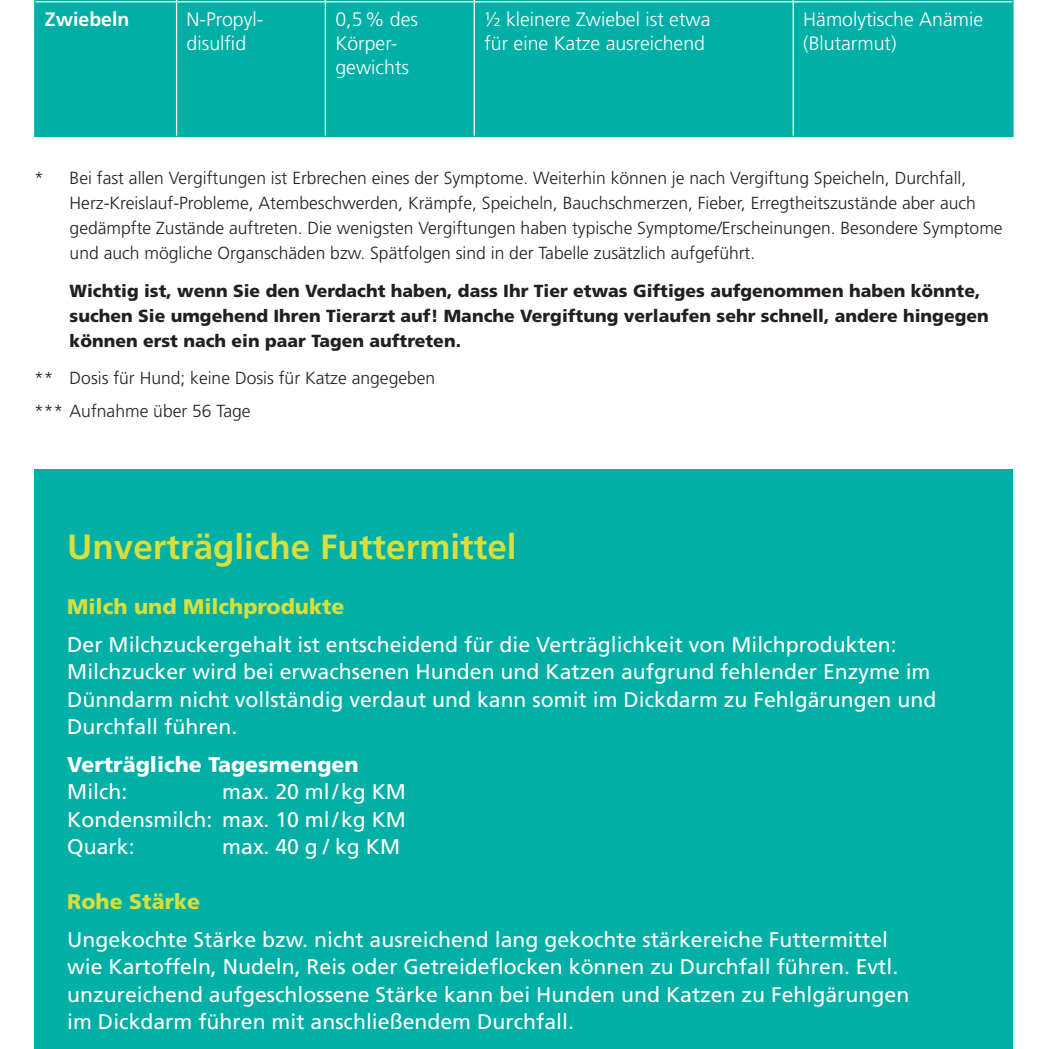
<style>
.page{position:relative;width:1049px;height:1049px;background:#fff}
.page>*{position:absolute;margin:0;border:0;box-sizing:border-box;transform-origin:0 0}
.t1{font:700 35px "Frutiger";color:#d5df3f}
.t2{font:21.25px/27.5px "Frutiger";color:#fff}
.t3{font:900 21.25px "Frutiger";color:#d5df3f}
.t4{font:900 21.25px "Frutiger";color:#fff}
.t5{font:300 19.5px/24px "Frutiger";color:#fff}
.t6{font:700 19.5px "Frutiger";color:#fff}
.t7{font:300 17.5px/25px "Frutiger";color:#231f20}
.t8{font:900 17.5px/25px "Frutiger";color:#231f20}
</style>
<div class="page">
<div style="left:35px;top:0;width:977px;height:136px;background:#00afa5"></div>
<hr style="left:35px;top:1px;width:142px;height:1px;background:#fff">
<hr style="left:177px;top:1px;width:148px;height:1px;background:#fff">
<hr style="left:176px;top:2px;width:1px;height:134px;background:#fff">
<hr style="left:325px;top:1px;width:149px;height:1px;background:#fff">
<hr style="left:325px;top:2px;width:1px;height:134px;background:#fff">
<hr style="left:474px;top:1px;width:319px;height:1px;background:#fff">
<hr style="left:474px;top:2px;width:1px;height:134px;background:#fff">
<hr style="left:793px;top:1px;width:219px;height:1px;background:#fff">
<hr style="left:792px;top:2px;width:2px;height:134px;background:#fff">
<hr style="left:34px;top:2px;width:1px;height:134px;background:#00afa5">
<hr style="left:1012px;top:2px;width:1px;height:134px;background:#00afa5">
<hr style="left:34px;top:136px;width:143px;height:1px;background:#00afa5">
<hr style="left:177px;top:136px;width:148px;height:1px;background:#00afa5">
<hr style="left:325px;top:136px;width:149px;height:1px;background:#00afa5">
<hr style="left:474px;top:136px;width:319px;height:1px;background:#00afa5">
<hr style="left:793px;top:136px;width:220px;height:1px;background:#00afa5">
<div style="left:34px;top:469px;width:978px;height:580px;background:#00afa5"></div>
<p class="t6" style="left:45px;top:11px;width:86px">Zwiebeln</p>
<p class="t5" style="left:187px;top:9px;width:78px">N-Propyl&shy;disulfid</p>
<p class="t5" style="left:335px;top:9px;width:84px">0,5 % des<br>Körper&shy;gewichts</p>
<p class="t5" style="left:484px;top:9px;width:228px">½ kleinere Zwiebel ist etwa für eine Katze ausreichend</p>
<p class="t5" style="left:803px;top:9px;width:181px">Hämolytische Anämie (Blutarmut)</p>
<p class="t7" style="left:70px;top:167px;width:934px;text-indent:-35px">* Bei fast allen Vergiftungen ist Erbrechen eines der Symptome. Weiterhin können je nach Vergiftung Speicheln, Durchfall, Herz-Kreislauf-Probleme, Atembeschwerden, Krämpfe, Speicheln, Bauchschmerzen, Fieber, Erregtheitszustände aber auch gedämpfte Zustände auftreten. Die wenigsten Vergiftungen haben typische Symptome/Erscheinungen. Besondere Symptome und auch mögliche Organschäden bzw. Spät folgen sind in der Tabelle zusätzlich aufgeführt.</p>
<p class="t8" style="left:70px;top:280px;width:920px">Wichtig ist, wenn Sie den Verdacht haben, dass Ihr Tier etwas Giftiges aufgenommen haben könnte, suchen Sie umgehend Ihren Tierarzt auf! Manche Vergiftung verlaufen sehr schnell, andere hingegen können erst nach ein paar Tagen auftreten.</p>
<p class="t7" style="left:34px;top:363px;width:403px;line-height:32.5px">** Dosis für Hund; keine Dosis für Katze angegeben *** Aufnahme über 56 Tage</p>
<h1 class="t1" style="left:67px;top:533px;width:451px">Unverträgliche Futtermittel</h1>
<p class="t3" style="left:67px;top:598px;width:279px">Milch und Milchprodukte</p>
<p class="t2" style="left:67px;top:632px;width:871px">Der Milchzuckergehalt ist entscheidend für die Verträglichkeit von Milchprodukten:<br>Milchzucker wird bei erwachsenen Hunden und Katzen aufgrund fehlender Enzyme im Dünndarm nicht vollständig verdaut und kann somit im Dickdarm zu Fehlgärungen und Durchfall führen.</p>
<p class="t4" style="left:67px;top:755px;width:293px">Verträgliche Tagesmengen</p>
<p class="t2" style="left:67px;top:779px;width:62px">Milch:</p>
<p class="t2" style="left:67px;top:779px;width:340px;text-align:justify;text-indent:155px">max. 20 ml / kg KM Kondensmilch: max. 10 ml / kg KM Quark:</p>
<p class="t2" style="left:222px;top:834px;width:179px">max. 40 g / kg KM</p>
<p class="t3" style="left:67px;top:893px;width:134px">Rohe Stärke</p>
<p class="t2" style="left:67px;top:927px;width:843px">Ungekochte Stärke bzw. nicht ausreichend lang gekochte stärkereiche Futtermittel wie Kartoffeln, Nudeln, Reis oder Getreideflocken können zu Durchfall führen. Evtl. unzureichend aufgeschlossene Stärke kann bei Hunden und Katzen zu Fehlgärungen im Dickdarm führen mit anschließendem Durchfall.</p>
</div>
